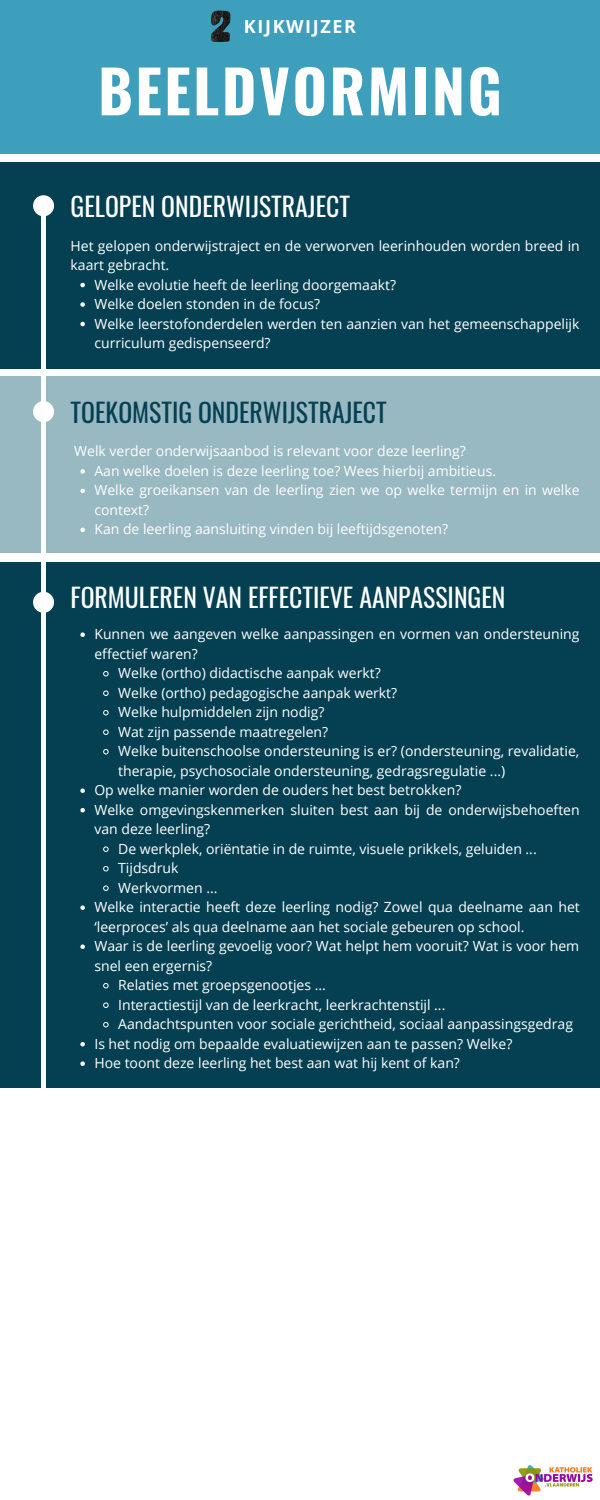
<style>
.page{position:relative;width:600px;height:1500px;background:#fff}
.page>*{position:absolute;margin:0;border:0;box-sizing:border-box;transform-origin:0 0}
.t1{font:700 59px "Oswald";letter-spacing:.045em;color:#fff}
.t2{font:25.7px "Oswald";color:#fff}
.t3{font:25.7px "Oswald";color:#044052}
.t4{font:700 18px "Open Sans";letter-spacing:.09em;color:#fff}
.t5{font:14px/19.5px "Open Sans";color:#fff}
</style>
<div class="page">
<div style="left:0;top:0;width:600px;height:154px;background:#3e9fbd"></div>
<div style="left:0;top:162px;width:600px;height:207px;background:#044052"></div>
<div style="left:0;top:376px;width:600px;height:177px;background:#98b8c2"></div>
<div style="left:0;top:562px;width:600px;height:526px;background:#044052"></div>
<div style="left:33px;top:195px;width:21px;height:21px;background:#fff;border-radius:50%"></div>
<div style="left:33px;top:401px;width:21px;height:21px;background:#fff;border-radius:50%"></div>
<div style="left:41px;top:201px;width:5px;height:1262px;background:#fff"></div>
<img style="left:513px;top:1465px;width:80px;height:31px">
<svg style="left:80px;top:469px;width:5px;height:5px"></svg>
<svg style="left:80px;top:489px;width:5px;height:4px"></svg>
<svg style="left:80px;top:528px;width:5px;height:4px"></svg>
<div style="left:33px;top:592px;width:21px;height:21px;background:#fff;border-radius:50%"></div>
<svg style="left:80px;top:283px;width:5px;height:4px"></svg>
<svg style="left:80px;top:302px;width:5px;height:5px"></svg>
<svg style="left:80px;top:322px;width:5px;height:4px"></svg>
<svg style="left:211px;top:11px;width:19px;height:31px"></svg>
<svg style="left:80px;top:632px;width:5px;height:5px"></svg>
<svg style="left:103px;top:671px;width:6px;height:6px"></svg>
<svg style="left:103px;top:690px;width:6px;height:6px"></svg>
<svg style="left:103px;top:710px;width:6px;height:6px"></svg>
<svg style="left:103px;top:729px;width:6px;height:6px"></svg>
<svg style="left:103px;top:749px;width:6px;height:6px"></svg>
<svg style="left:80px;top:788px;width:5px;height:5px"></svg>
<svg style="left:80px;top:808px;width:5px;height:4px"></svg>
<svg style="left:103px;top:846px;width:6px;height:6px"></svg>
<svg style="left:103px;top:866px;width:6px;height:6px"></svg>
<svg style="left:103px;top:885px;width:6px;height:6px"></svg>
<svg style="left:80px;top:905px;width:5px;height:5px"></svg>
<svg style="left:80px;top:944px;width:5px;height:5px"></svg>
<svg style="left:103px;top:983px;width:6px;height:6px"></svg>
<svg style="left:103px;top:1002px;width:6px;height:6px"></svg>
<svg style="left:103px;top:1022px;width:6px;height:6px"></svg>
<svg style="left:80px;top:1042px;width:5px;height:4px"></svg>
<svg style="left:80px;top:1061px;width:5px;height:5px"></svg>
<p class="t4" style="left:244px;top:14px;width:114px">KIJKWIJZER</p>
<h1 class="t1" style="left:98px;top:45px;width:405px">BEELDVORMING</h1>
<h2 class="t2" style="left:71px;top:186px;width:281px">GELOPEN ONDERWIJSTRAJECT</h2>
<p class="t5" style="left:71px;top:235px;width:511px">Het gelopen onderwijstraject en de verworven leerinhouden worden breed in kaart gebracht.</p>
<p class="t5" style="left:94px;top:274px;width:487px">Welke evolutie heeft de leerling doorgemaakt?<br>Welke doelen stonden in de focus?<br>Welke leerstofonderdelen werden ten aanzien van het gemeenschappelijk curriculum gedispenseerd?</p>
<h2 class="t3" style="left:71px;top:392px;width:318px">TOEKOMSTIG ONDERWIJSTRAJECT</h2>
<p class="t5" style="left:74px;top:441px;width:393px">Welk verder onderwijsaanbod is relevant voor deze leerling?</p>
<p class="t5" style="left:94px;top:461px;width:487px">Aan welke doelen is deze leerling toe? Wees hierbij ambitieus.<br>Welke groeikansen van de leerling zien we op welke termijn en in welke context?<br>Kan de leerling aansluiting vinden bij leeftijdsgenoten?</p>
<h2 class="t2" style="left:71px;top:577px;width:436px">FORMULEREN VAN EFFECTIEVE AANPASSINGEN</h2>
<p class="t5" style="left:94px;top:624px;width:487px">Kunnen we aangeven welke aanpassingen en vormen van ondersteuning</p>
<p class="t5" style="left:94px;top:644px;width:105px">effectief waren?</p>
<p class="t5" style="left:118px;top:663px;width:264px">Welke (ortho) didactische aanpak werkt?</p>
<p class="t5" style="left:118px;top:683px;width:280px">Welke (ortho) pedagogische aanpak werkt?</p>
<p class="t5" style="left:118px;top:702px;width:208px">Welke hulpmiddelen zijn nodig?</p>
<p class="t5" style="left:118px;top:722px;width:211px">Wat zijn passende maatregelen?</p>
<p class="t5" style="left:118px;top:741px;width:463px">Welke buitenschoolse ondersteuning is er? (ondersteuning, revalidatie,</p>
<p class="t5" style="left:118px;top:761px;width:389px">therapie, psychosociale ondersteuning, gedragsregulatie ...)</p>
<p class="t5" style="left:94px;top:780px;width:368px">Op welke manier worden de ouders het best betrokken?</p>
<p class="t5" style="left:94px;top:800px;width:487px">Welke omgevingskenmerken sluiten best aan bij de onderwijsbehoeften</p>
<p class="t5" style="left:94px;top:819px;width:117px">van deze leerling?</p>
<p class="t5" style="left:118px;top:839px;width:420px">De werkplek, oriëntatie in de ruimte, visuele prikkels, geluiden ...</p>
<p class="t5" style="left:118px;top:858px;width:62px">Tijdsdruk</p>
<p class="t5" style="left:118px;top:878px;width:101px">Werkvormen ...</p>
<p class="t5" style="left:94px;top:897px;width:487px">Welke interactie heeft deze leerling nodig? Zowel qua deelname aan het</p>
<p class="t5" style="left:94px;top:917px;width:432px">‘leerproces’ als qua deelname aan het sociale gebeuren op school.</p>
<p class="t5" style="left:94px;top:936px;width:486px">Waar is de leerling gevoelig voor? Wat helpt hem vooruit? Wat is voor hem</p>
<p class="t5" style="left:94px;top:956px;width:119px">snel een ergernis?</p>
<p class="t5" style="left:118px;top:975px;width:209px">Relaties met groepsgenootjes ...</p>
<p class="t5" style="left:118px;top:995px;width:329px">Interactiestijl van de leerkracht, leerkrachtenstijl ...</p>
<p class="t5" style="left:118px;top:1014px;width:456px">Aandachtspunten voor sociale gerichtheid, sociaal aanpassingsgedrag</p>
<p class="t5" style="left:94px;top:1034px;width:419px">Is het nodig om bepaalde evaluatiewijzen aan te passen? Welke?</p>
<p class="t5" style="left:94px;top:1053px;width:367px">Hoe toont deze leerling het best aan wat hij kent of kan?</p>
</div>
